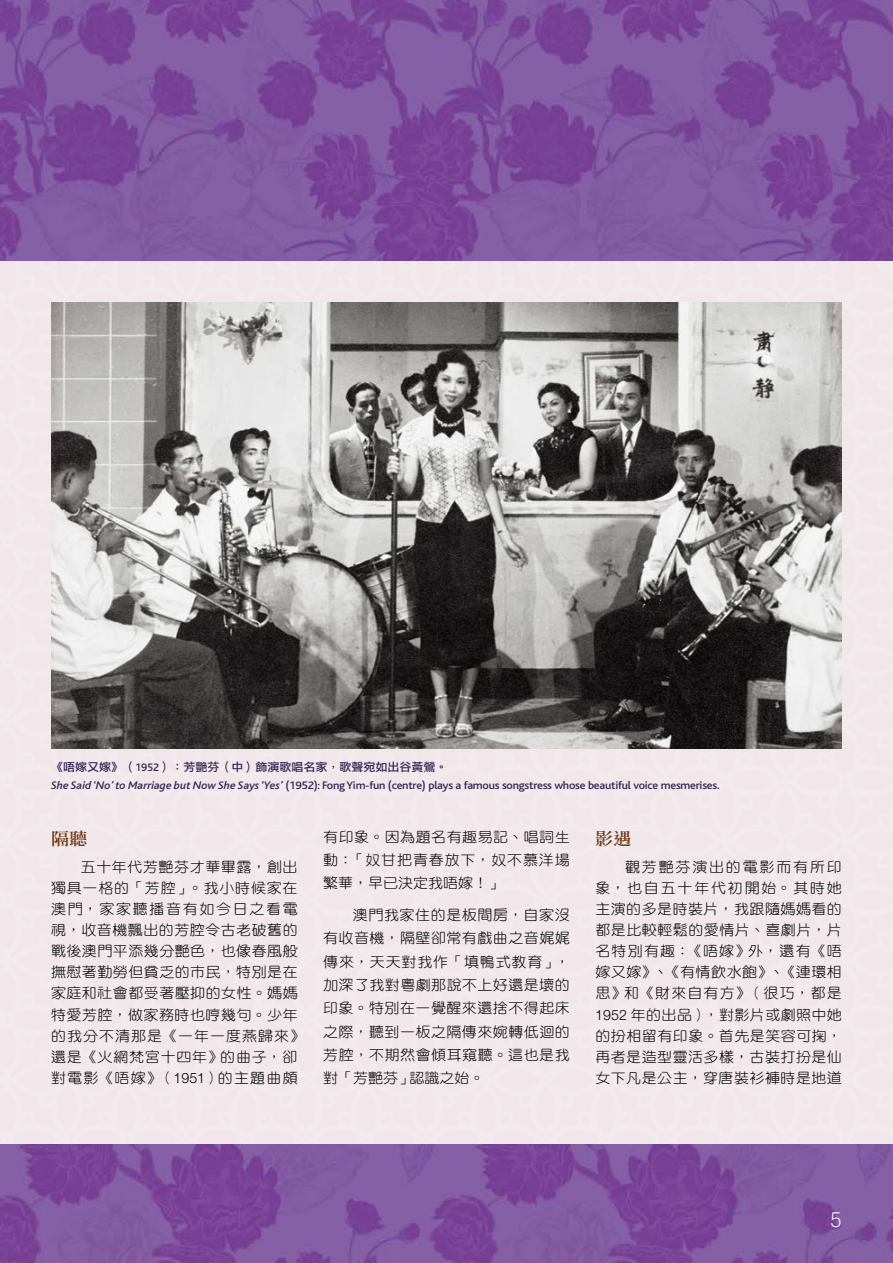
<style>
.page{position:relative;width:893px;height:1263px;background:#fff}
.page>*{position:absolute;margin:0;border:0;box-sizing:border-box;transform-origin:0 0}
.t1{font:300 21px "Brutal Type";color:#fff}
.t2{font:600 17.1px "Source Han Serif TC";color:#67330a;scale:1.05 1}
.t3{font:14.25px/21.1px "DF Yuan Std W3";letter-spacing:.035em;color:#000;text-align:justify;scale:1.05 1}
.t4{font:500 11.4px/17.4px "Bliss";letter-spacing:-.02em;color:#302553}
.s1{font-family:"DF Li Hei Std W5";font-weight:400}
.s2{font-style:italic}
.s3{font-family:"Helvetica Neue";font-weight:300}
</style>
<div class="page">
<img style="left:0;top:0;width:893px;height:1263px">
<div style="left:0;top:261px;width:893px;height:883px;background:#f1e7ea"></div>
<img style="left:51px;top:303px;width:791px;height:445px">
<p class="t4" style="left:51px;top:759px;width:670px"><span class="s1">《唔嫁又嫁》（</span>1952<span class="s1">）：芳艷芬（中）飾演歌唱名家，歌聲宛如出谷黃鶯。<br></span><span class="s2">She Said ‘No’ to Marriage but Now She Says ‘Yes’</span> (1952): Fong Yim-fun (centre) plays a famous songstress whose beautiful voice mesmerises.</p>
<h2 class="t2" style="left:51px;top:829px;width:36px">隔聽</h2>
<p class="t3" style="left:51px;top:856px;width:243px;text-align:left;text-indent:30px">五十年代芳艷芬才華畢露，創出獨具一格的「芳腔」。我小時候家在澳門，家家聽播音有如今日之看電視，收音機飄出的芳腔令古老破舊的戰後澳門平添幾分艷色，也像春風般撫慰著勤勞但貧乏的市民，特別是在家庭和社會都受著壓抑的女性。媽媽特愛芳腔，做家務時也哼幾句。少年的我分不清那是《一年一度燕歸來》還是《火網梵宮十四年》的曲子，卻對電影《唔嫁》（<span class="s3">1951</span>）的主題曲頗</p>
<p class="t3" style="left:323px;top:825px;width:236px;line-height:23.2px">有印象。因為題名有趣易記、唱詞生動：「奴甘把青春放下，奴不慕洋場繁華，早已決定我唔嫁！」</p>
<p class="t3" style="left:323px;top:903px;width:236px;line-height:23.2px;text-indent:30px">澳門我家住的是板間房，自家沒有收音機，隔壁卻常有戲曲之音娓娓傳來，天天對我作「填鴨式教育」，加深了我對粵劇那說不上好還是壞的印象。特別在一覺醒來還捨不得起床之際，聽到一板之隔傳來婉轉低迴的芳腔，不期然會傾耳窺聽。這也是我對「芳艷芬」認識之始。</p>
<p class="t2" style="left:595px;top:829px;width:36px">影遇</p>
<p class="t3" style="left:595px;top:856px;width:236px;text-indent:30px">觀芳艷芬演出的電影而有所印象，也自五十年代初開始。其時她主演的多是時裝片，我跟隨媽媽看的都是比較輕鬆的愛情片、喜劇片，片名特別有趣：《唔嫁》外，還有《唔嫁又嫁》、《有情飲水飽》、《連環相思》和《財來自有方》（很巧，都是<span class="s3">1952</span> 年的出品），對影片或劇照中她的扮相留有印象。首先是笑容可掬，再者是造型靈活多樣，古裝打扮是仙女下凡是公主，穿唐裝衫褲時是地道</p>
<h1 class="t1" style="left:830px;top:1207px;width:14px">5</h1>
</div>
